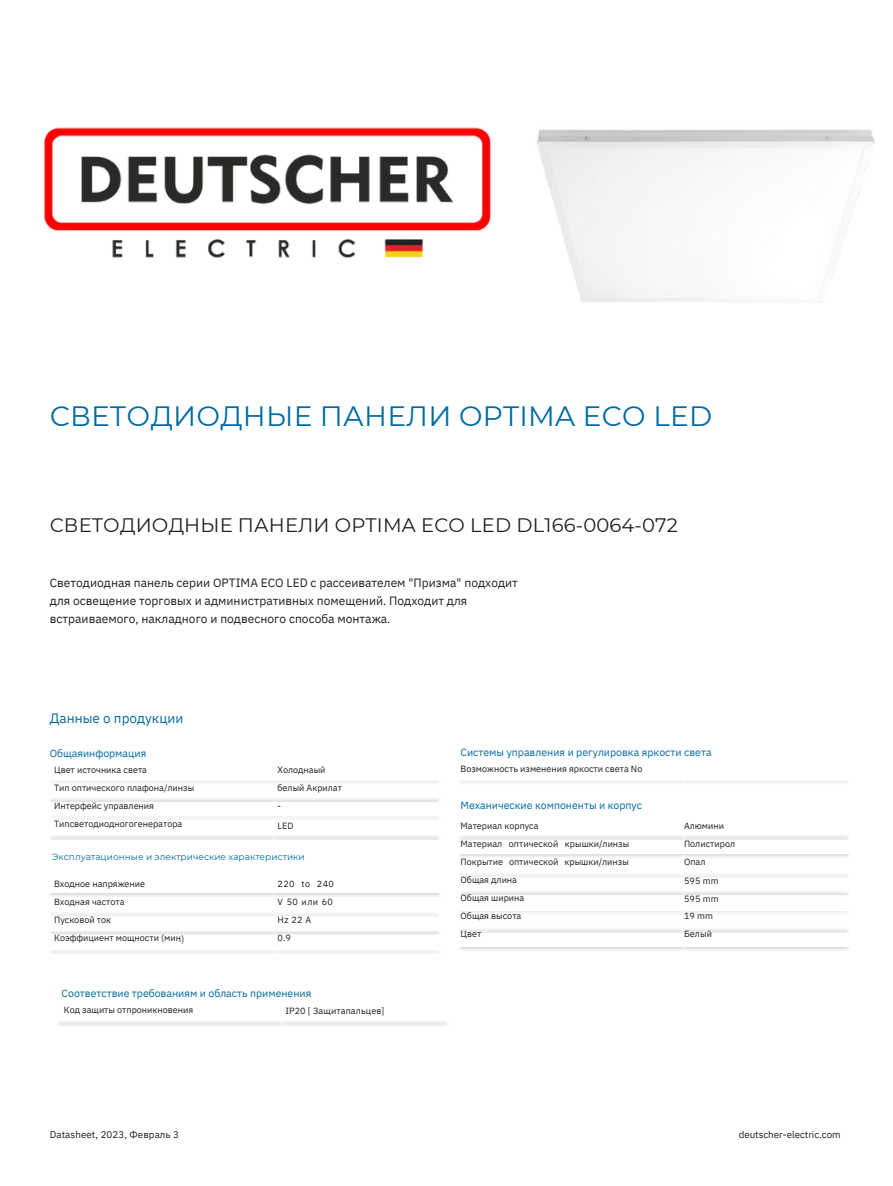
<style>
.page{position:relative;width:893px;height:1186px;background:#fff}
.page>*{position:absolute;margin:0;border:0;box-sizing:border-box;transform-origin:0 0}
.t1{font:27.9px "Montserrat";letter-spacing:.01em;color:#006ba3}
.t2{font:19.5px "Montserrat";letter-spacing:.005em;color:#231f20}
.t3{font:13.5px "IBM Plex Sans";color:#006ba3}
.t4{font:12px/18px "IBM Plex Sans";color:#231f20}
.t5{font:10.5px "IBM Plex Sans";color:#006ba3}
.t6{font:9.75px "IBM Plex Sans";letter-spacing:.005em;color:#231f20}
.t7{font:9px/18px "IBM Plex Sans";color:#231f20}
.t8{font:9px "Montserrat";color:#006ba3}
.t9{font:9px/18px "IBM Plex Sans";letter-spacing:.045em;color:#231f20}
.t10{font:9px "Montserrat";color:#231f20}
</style>
<div class="page">
<img style="left:43px;top:127px;width:448px;height:131px">
<img style="left:536px;top:129px;width:339px;height:174px">
<h1 class="t1" style="left:50px;top:399px;width:663px">СВЕТОДИОДНЫЕ ПАНЕЛИ OPTIMA ECO LED</h1>
<h2 class="t2" style="left:50px;top:513px;width:629px">СВЕТОДИОДНЫЕ ПАНЕЛИ OPTIMA ECO LED DL166-0064-072</h2>
<h3 class="t4" style="left:50px;top:574px;width:469px">Светодиодная панель серии OPTIMA ECO LED с рассеивателем "Призма" подходит для освещение торговых и административных помещений. Подходит для встраиваемого, накладного и подвесного способа монтажа.</h3>
<h3 class="t3" style="left:50px;top:709px;width:135px">Данные о продукции</h3>
<p class="t5" style="left:50px;top:746px;width:98px">Общаяинформация</p>
<p class="t7" style="left:54px;top:760px;width:141px">Цвет источника света<br>Тип оптического плафона/линзы<br>Интерфейс управления<br>Типсветодиодногогенератора</p>
<p class="t7" style="left:277px;top:760px;width:66px">Холоднаый белый Акрилат -</p>
<p class="t7" style="left:277px;top:817px;width:17px">LED</p>
<p class="t8" style="left:52px;top:851px;width:254px">Эксплуатационные и электрические характеристики</p>
<p class="t7" style="left:54px;top:874px;width:128px">Входное напряжение<br>Входная частота<br>Пусковой ток<br>Коэффициент мощности (мин</p>
<p class="t9" style="left:277px;top:874px;width:58px">220 to 240<br>V 50 или 60<br>Hz 22 A<br>0.9</p>
<p class="t10" style="left:179px;top:933px;width:6px">.)</p>
<p class="t5" style="left:62px;top:986px;width:251px">Соответствие требованиям и область применения</p>
<p class="t7" style="left:64px;top:1001px;width:131px">Код защиты отпроникновения</p>
<p class="t7" style="left:285px;top:1002px;width:100px">IP20 [ Защитапальцев]</p>
<p class="t5" style="left:460px;top:746px;width:252px">Системы управления и регулировка яркости света</p>
<p class="t7" style="left:460px;top:759px;width:183px">Возможность изменения яркости света No</p>
<p class="t5" style="left:460px;top:798px;width:183px">Механические компоненты и корпус</p>
<p class="t7" style="left:460px;top:816px;width:170px">Материал корпуса<br>Материал оптической крышки/линзы<br>Покрытие оптической крышки/линзы<br>Общая длина<br>Общая ширина<br>Общая высота<br>Цвет</p>
<p class="t7" style="left:683px;top:816px;width:53px">Алюмини<br>Полистирол<br>Опал</p>
<p class="t7" style="left:683px;top:871px;width:36px">595 mm<br>595 mm</p>
<p class="t7" style="left:683px;top:906px;width:31px">19 mm<br>Белый</p>
<p class="t6" style="left:50px;top:1128px;width:131px">Datasheet, 2023, Февраль 3</p>
<p class="t6" style="left:738px;top:1128px;width:104px">deutscher-electric.com</p>
</div>
